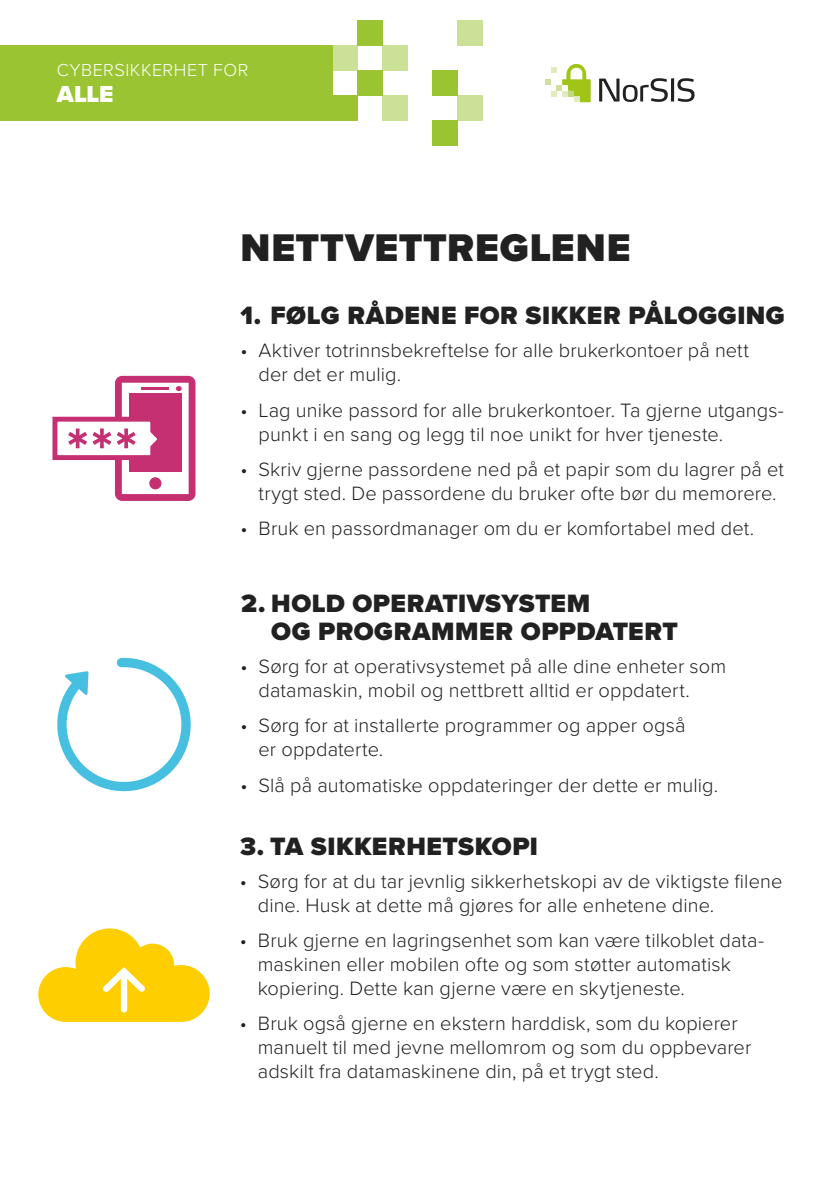
<style>
.page{position:relative;width:840px;height:1191px;background:#fff}
.page>*{position:absolute;margin:0;border:0;box-sizing:border-box;transform-origin:0 0}
.t1{font:900 40px "Proxima Nova";letter-spacing:.02em;color:#212121}
.t2{font:900 26px/28px "Proxima Nova";letter-spacing:.02em;color:#212121}
.t3{font:900 24px "Proxima Nova";color:#fff}
.t4{font:300 20px/24px "Proxima Nova";letter-spacing:.005em;color:#212121}
.t5{font:300 18px "Proxima Nova";letter-spacing:.03em;color:#fff}
</style>
<div class="page">
<div style="left:0;top:45px;width:332px;height:75px;background:#9ac431"></div>
<svg style="left:599px;top:78px;width:95px;height:24px"></svg>
<svg style="left:545px;top:64px;width:45px;height:38px"></svg>
<div style="left:332px;top:95px;width:25px;height:25px;background:#9ac431"></div>
<div style="left:332px;top:45px;width:25px;height:25px;background:#cce198"></div>
<div style="left:357px;top:70px;width:25px;height:25px;background:#9ac431"></div>
<div style="left:382px;top:45px;width:25px;height:25px;background:#cce198"></div>
<div style="left:382px;top:95px;width:25px;height:25px;background:#cce198"></div>
<div style="left:457px;top:95px;width:25px;height:25px;background:#cce198"></div>
<div style="left:432px;top:70px;width:25px;height:25px;background:#9ac431"></div>
<div style="left:432px;top:120px;width:25px;height:25px;background:#9ac431"></div>
<div style="left:457px;top:20px;width:25px;height:25px;background:#cce198"></div>
<div style="left:357px;top:20px;width:25px;height:25px;background:#9ac431"></div>
<svg style="left:52px;top:376px;width:143px;height:125px"></svg>
<svg style="left:57px;top:658px;width:134px;height:133px"></svg>
<svg style="left:38px;top:928px;width:171px;height:94px"></svg>
<p class="t5" style="left:57px;top:56px;width:193px">CYBERSIKKERHET FOR</p>
<p class="t3" style="left:57px;top:76px;width:58px">ALLE</p>
<h1 class="t1" style="left:240px;top:218px;width:391px">NETTVETTREGLENE</h1>
<h2 class="t2" style="left:240px;top:301px;width:545px">1. FØLG RÅDENE FOR SIKKER PÅLOGGING</h2>
<p class="t4" style="left:258px;top:337px;width:492px;text-indent:-18px">• Aktiver totrinnsbekreftelse for alle brukerkontoer på nett der det er mulig.</p>
<p class="t4" style="left:258px;top:397px;width:526px;text-indent:-18px">• Lag unike passord for alle brukerkontoer. Ta gjerne utgangs&shy;punkt i en sang og legg til noe unikt for hver tjeneste.</p>
<p class="t4" style="left:240px;top:456px;width:544px;text-align:center">• Skriv gjerne passordene ned på et papir som du lagrer på et trygt sted. De passordene du bruker ofte bør du memorere.</p>
<p class="t4" style="left:240px;top:515px;width:515px">• Bruk en passordmanager om du er komfortabel med det.</p>
<h2 class="t2" style="left:271px;top:589px;width:408px;text-indent:-30px">2. HOLD OPERATIVSYSTEM<br>OG PROGRAMMER OPPDATERT</h2>
<p class="t4" style="left:258px;top:653px;width:469px;text-indent:-18px">• Sørg for at operativsystemet på alle dine enheter som datamaskin, mobil og nettbrett alltid er oppdatert.</p>
<p class="t4" style="left:258px;top:712px;width:428px;text-indent:-18px">• Sørg for at installerte programmer og apper også er oppdaterte.</p>
<p class="t4" style="left:240px;top:772px;width:479px">• Slå på automatiske oppdateringer der dette er mulig.</p>
<h2 class="t2" style="left:240px;top:832px;width:299px">3. TA SIKKERHETSKOPI</h2>
<p class="t4" style="left:258px;top:868px;width:526px;text-indent:-18px">• Sørg for at du tar jevnlig sikkerhetskopi av de viktigste filene dine. Husk at dette må gjøres for alle enhetene dine.</p>
<p class="t4" style="left:258px;top:927px;width:507px;text-indent:-18px">• Bruk gjerne en lagringsenhet som kan være tilkoblet data&shy;maskinen eller mobilen ofte og som støtter automatisk kopiering. Dette kan gjerne være en skytjeneste.</p>
<p class="t4" style="left:258px;top:1010px;width:495px;text-indent:-18px">• Bruk også gjerne en ekstern harddisk, som du kopierer manuelt til med jevne mellomrom og som du oppbevarer adskilt fra datamaskinene din, på et trygt sted.</p>
</div>
